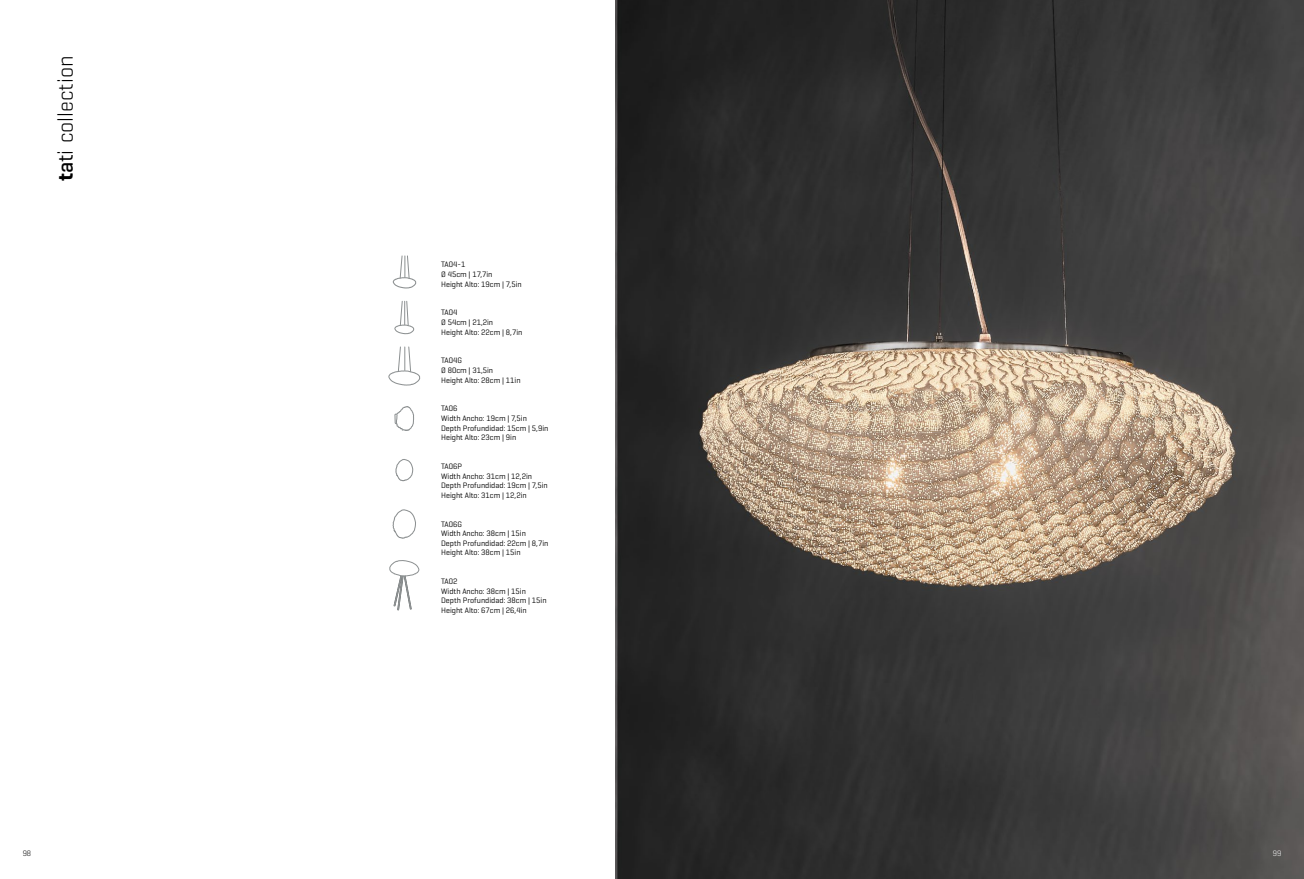
<style>
.page{position:relative;width:1304px;height:879px;background:#fff}
.page>*{position:absolute;margin:0;border:0;box-sizing:border-box;transform-origin:0 0}
.t1{font:300 22px "Geogrotesque";color:#000}
.t2{font:8px/9.6px "Geogrotesque";color:#000}
.t3{font:300 8px "Geogrotesque";color:#000}
.t4{font:300 8px "Geogrotesque";color:#fff}
.s1{font-weight:600}
.s2{font-weight:500}
.s3{font-weight:400}
</style>
<div class="page">
<img style="left:616px;top:0;width:688px;height:879px">
<svg style="left:388px;top:347px;width:33px;height:39px"></svg>
<svg style="left:389px;top:560px;width:31px;height:51px"></svg>
<svg style="left:394px;top:301px;width:21px;height:34px"></svg>
<svg style="left:392px;top:256px;width:25px;height:33px"></svg>
<svg style="left:394px;top:406px;width:20px;height:25px"></svg>
<svg style="left:395px;top:459px;width:19px;height:23px"></svg>
<svg style="left:392px;top:509px;width:24px;height:30px"></svg>
<h1 class="t1" style="left:52px;top:181px;width:127px;rotate:-90deg"><span class="s1">t</span><span class="s2">a</span><span class="s3">t</span>i collection</h1>
<p class="t2" style="left:441px;top:259px;width:82px">TA04-1<br>Ø 45cm | 17,7in<br>Height Alto: 19cm | 7,5in</p>
<p class="t2" style="left:441px;top:307px;width:83px">TA04<br>Ø 54cm | 21,2in<br>Height Alto: 22cm | 8,7in</p>
<p class="t2" style="left:441px;top:355px;width:81px">TA04G<br>Ø 80cm | 31,5in<br>Height Alto: 28cm | 11in</p>
<p class="t2" style="left:441px;top:403px;width:109px">TA06<br>Width Ancho: 19cm | 7,5in<br>Depth Profundidad: 15cm | 5,9in<br>Height Alto: 23cm | 9in</p>
<p class="t2" style="left:441px;top:461px;width:108px">TA06P<br>Width Ancho: 31cm | 12,2in<br>Depth Profundidad: 19cm | 7,5in<br>Height Alto: 31cm | 12,2in</p>
<p class="t2" style="left:441px;top:519px;width:109px">TA06G<br>Width Ancho: 38cm | 15in<br>Depth Profundidad: 22cm | 8,7in<br>Height Alto: 38cm | 15in</p>
<p class="t2" style="left:441px;top:576px;width:107px">TA02<br>Width Ancho: 38cm | 15in<br>Depth Profundidad: 38cm | 15in<br>Height Alto: 67cm | 26,4in</p>
<p class="t3" style="left:23px;top:848px;width:10px">98</p>
<p class="t4" style="left:1273px;top:848px;width:10px">99</p>
</div>
